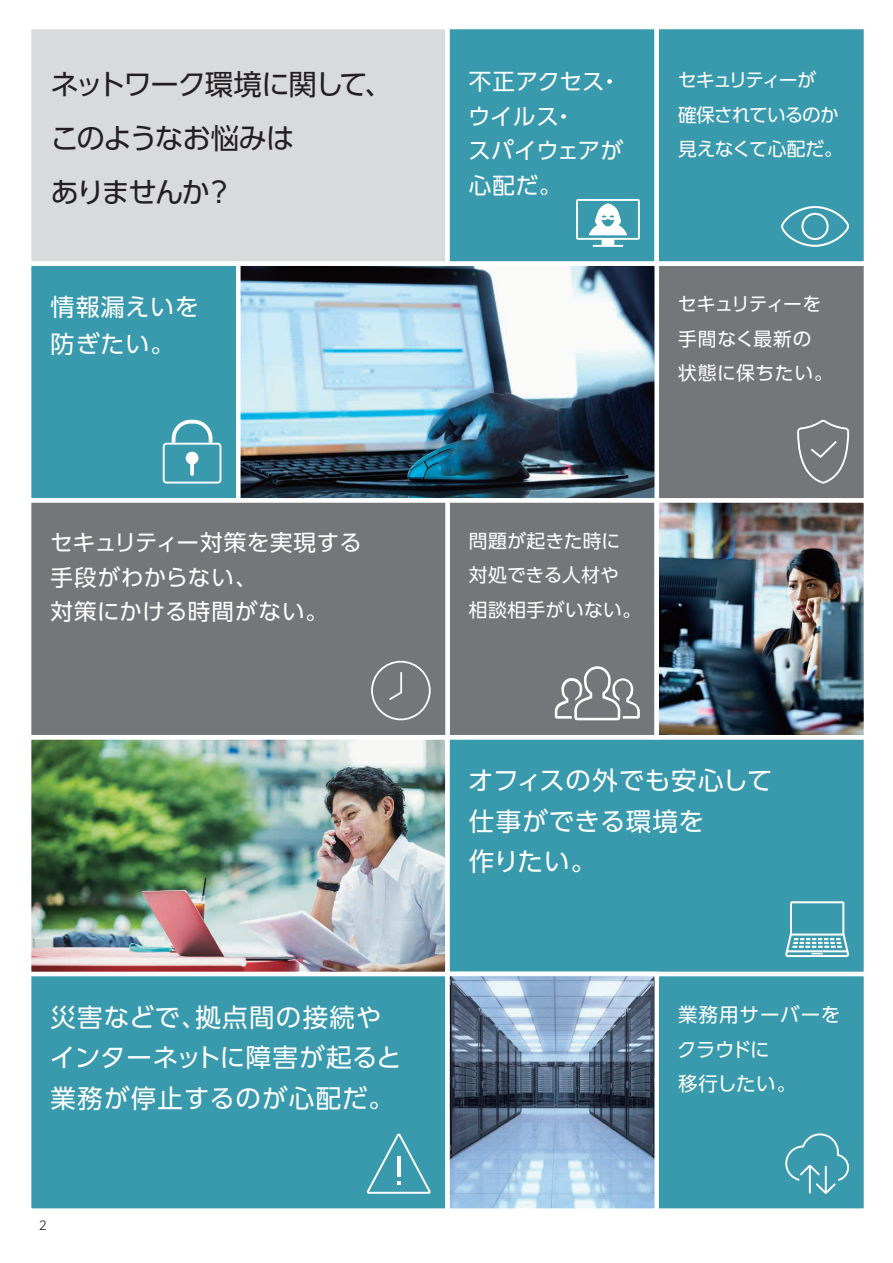
<style>
.page{position:relative;width:893px;height:1263px;background:#fff}
.page>*{position:absolute;margin:0;border:0;box-sizing:border-box;transform-origin:0 0}
.t1{font:28.5px/54px "UD Shin Go Pr 6 N";letter-spacing:-.06em;color:#231f20}
.t2{font:25.5px/40.5px "UD Shin Go Pr 6 N";letter-spacing:.035em;color:#fff}
.t3{font:24px/37.5px "UD Shin Go Pr 6 N";letter-spacing:.035em;color:#fff}
.t4{font:22.5px/34.5px "UD Shin Go Pr 6 N";letter-spacing:.02em;color:#fff}
.t5{font:19.5px/34.5px "UD Shin Go Pr 6 N";letter-spacing:.035em;color:#fff}
.t6{font:18.75px/34.5px "UD Shin Go Pr 6 N";letter-spacing:.02em;color:#fff}
.t7{font:18.75px/34.5px "UD Shin Go Pr 6 N";letter-spacing:-.055em;color:#fff}
.t8{font:300 12.75px "Clarimo UDPE";color:#231f20}
</style>
<div class="page">
<div style="left:657px;top:974px;width:209px;height:237px;background:#399aae"></div>
<div style="left:654px;top:972px;width:214px;height:241px;border:4px solid #fff"></div>
<div style="left:29px;top:974px;width:418px;height:237px;background:#399aae"></div>
<div style="left:27px;top:972px;width:423px;height:241px;border:4px solid #fff"></div>
<div style="left:29px;top:27px;width:418px;height:237px;background:#d9dadc"></div>
<div style="left:27px;top:25px;width:423px;height:241px;border:4px solid #fff"></div>
<div style="left:447px;top:27px;width:210px;height:237px;background:#399aae"></div>
<div style="left:445px;top:25px;width:214px;height:241px;border:4px solid #fff"></div>
<div style="left:657px;top:27px;width:209px;height:237px;background:#399aae"></div>
<div style="left:654px;top:25px;width:214px;height:241px;border:4px solid #fff"></div>
<img style="left:32px;top:740px;width:413px;height:231px">
<div style="left:27px;top:735px;width:423px;height:241px;border:4px solid #fff"></div>
<div style="left:447px;top:737px;width:419px;height:237px;background:#399aae"></div>
<div style="left:445px;top:735px;width:423px;height:241px;border:4px solid #fff"></div>
<div style="left:657px;top:264px;width:209px;height:236px;background:#757679"></div>
<div style="left:654px;top:261px;width:214px;height:242px;border:5px solid #fff"></div>
<div style="left:29px;top:264px;width:209px;height:236px;background:#399aae"></div>
<div style="left:27px;top:261px;width:214px;height:242px;border:4px solid #fff"></div>
<img style="left:241px;top:266px;width:413px;height:232px">
<div style="left:236px;top:261px;width:423px;height:242px;border:4px solid #fff"></div>
<div style="left:447px;top:500px;width:210px;height:237px;background:#757679"></div>
<div style="left:445px;top:498px;width:214px;height:241px;border:4px solid #fff"></div>
<div style="left:29px;top:500px;width:418px;height:237px;background:#757679"></div>
<div style="left:27px;top:498px;width:423px;height:241px;border:4px solid #fff"></div>
<img style="left:659px;top:503px;width:204px;height:231px">
<div style="left:654px;top:498px;width:214px;height:241px;border:4px solid #fff"></div>
<img style="left:450px;top:977px;width:204px;height:231px">
<div style="left:445px;top:972px;width:214px;height:241px;border:4px solid #fff"></div>
<svg style="left:555px;top:666px;width:85px;height:54px"></svg>
<svg style="left:785px;top:901px;width:64px;height:56px"></svg>
<svg style="left:163px;top:420px;width:58px;height:63px"></svg>
<svg style="left:797px;top:420px;width:52px;height:64px"></svg>
<svg style="left:371px;top:661px;width:60px;height:59px"></svg>
<svg style="left:781px;top:206px;width:68px;height:41px"></svg>
<svg style="left:785px;top:1133px;width:64px;height:61px"></svg>
<svg style="left:366px;top:1133px;width:65px;height:61px"></svg>
<svg style="left:576px;top:199px;width:64px;height:48px"></svg>
<p class="t1" style="left:50px;top:57px;width:344px">ネットワーク環境に関して、このようなお悩みは<br>ありませんか？</p>
<p class="t4" style="left:468px;top:64px;width:157px">不正アクセス・ウイルス・<br>スパイウェアが心配だ。</p>
<p class="t7" style="left:678px;top:62px;width:167px">セキュリティーが<br>確保されているのか見えなくて心配だ。</p>
<p class="t3" style="left:50px;top:287px;width:150px">情報漏えいを防ぎたい。</p>
<p class="t4" style="left:50px;top:525px;width:313px">セキュリティー対策を実現する手段がわからない、<br>対策にかける時間がない。</p>
<p class="t2" style="left:50px;top:996px;width:354px">災害などで、拠点間の接続やインターネットに障害が起ると業務が停止するのが心配だ。</p>
<p class="t8" style="left:39px;top:1215px;width:10px">2</p>
<p class="t6" style="left:678px;top:286px;width:156px">セキュリティーを手間なく最新の状態に保ちたい。</p>
<p class="t6" style="left:469px;top:523px;width:174px">問題が起きた時に対処できる人材や相談相手がいない。</p>
<p class="t2" style="left:468px;top:760px;width:306px">オフィスの外でも安心して仕事ができる環境を<br>作りたい。</p>
<p class="t5" style="left:677px;top:997px;width:165px">業務用サーバーをクラウドに<br>移行したい。</p>
</div>
